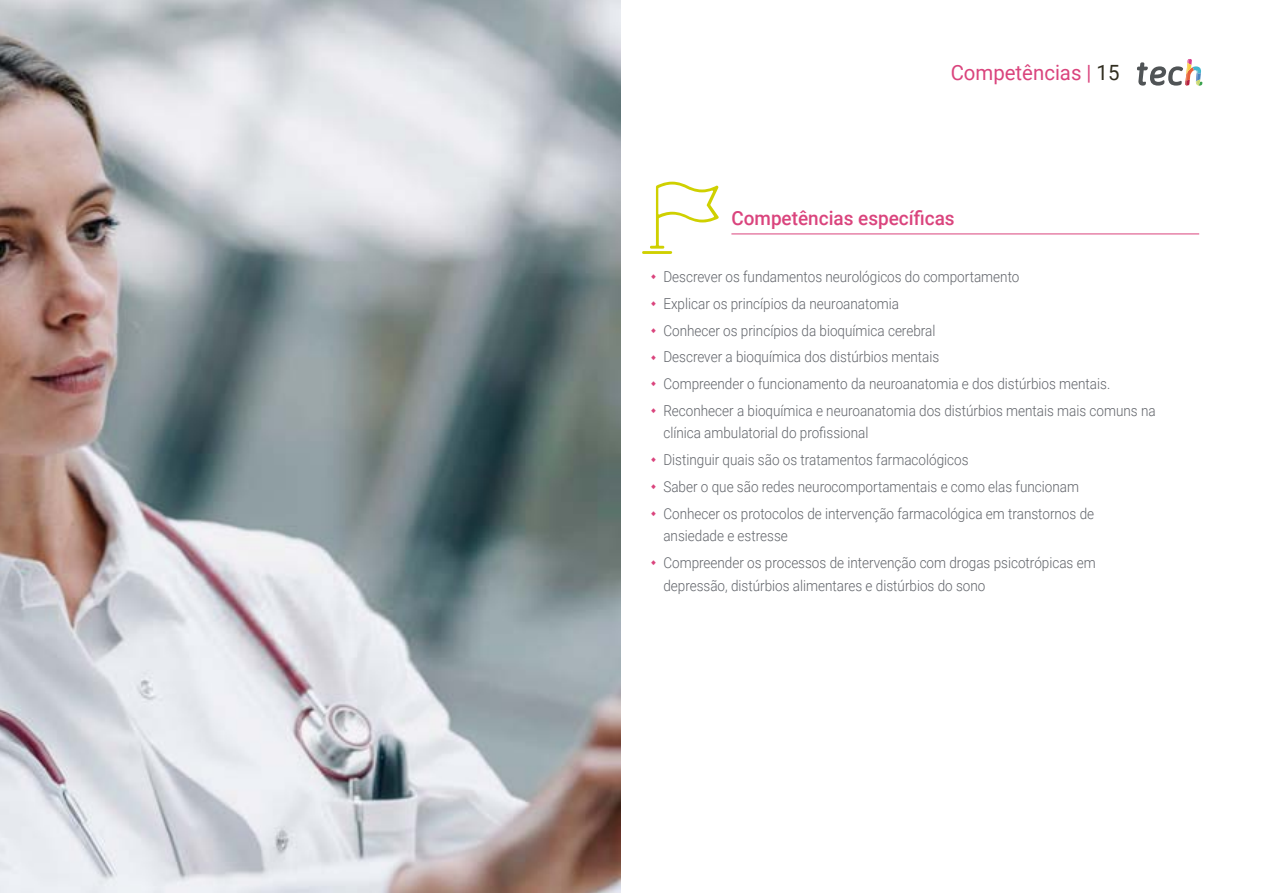
<style>
.page{position:relative;width:1263px;height:893px;background:#fff}
.page>*{position:absolute;margin:0;border:0;box-sizing:border-box;transform-origin:0 0}
.t1{font:21px "Roboto";color:#da447d}
.t2{font:500 19.5px "Roboto";color:#da447d}
.t3{font:300 15px/26.7px "Roboto";color:#61646a;scale:.9 1}
.s1{color:#312e20}
</style>
<div class="page">
<img style="left:0;top:0;width:621px;height:893px">
<hr style="left:731px;top:234px;width:468px;height:1px;background:#da447d">
<hr style="left:642px;top:251px;width:30px;height:3px;background:#cfd000">
<svg style="left:650px;top:182px;width:69px;height:67px"></svg>
<svg style="left:1137px;top:59px;width:65px;height:27px"></svg>
<h1 class="t1" style="left:951px;top:57px;width:170px">Competências | <span class="s1">15</span></h1>
<h2 class="t2" style="left:731px;top:205px;width:225px">Competências específicas</h2>
<p class="t3" style="left:663px;top:263px;width:548px">Descrever os fundamentos neurológicos do comportamento<br>Explicar os princípios da neuroanatomia<br>Conhecer os princípios da bioquímica cerebral<br>Descrever a bioquímica dos distúrbios mentais<br>Compreender o funcionamento da neuroanatomia e dos distúrbios mentais.<br>Reconhecer a bioquímica e neuroanatomia dos distúrbios mentais mais comuns na</p>
<p class="t3" style="left:663px;top:419px;width:480px">clínica ambulatorial do profissional<br>Distinguir quais são os tratamentos farmacológicos<br>Saber o que são redes neurocomportamentais e como elas funcionam Conhecer os protocolos de intervenção farmacológica em transtornos de</p>
<p class="t3" style="left:663px;top:522px;width:482px">ansiedade e estresse<br>Compreender os processos de intervenção com drogas psicotrópicas em</p>
<p class="t3" style="left:663px;top:571px;width:359px">depressão, distúrbios alimentares e distúrbios do sono</p>
</div>
